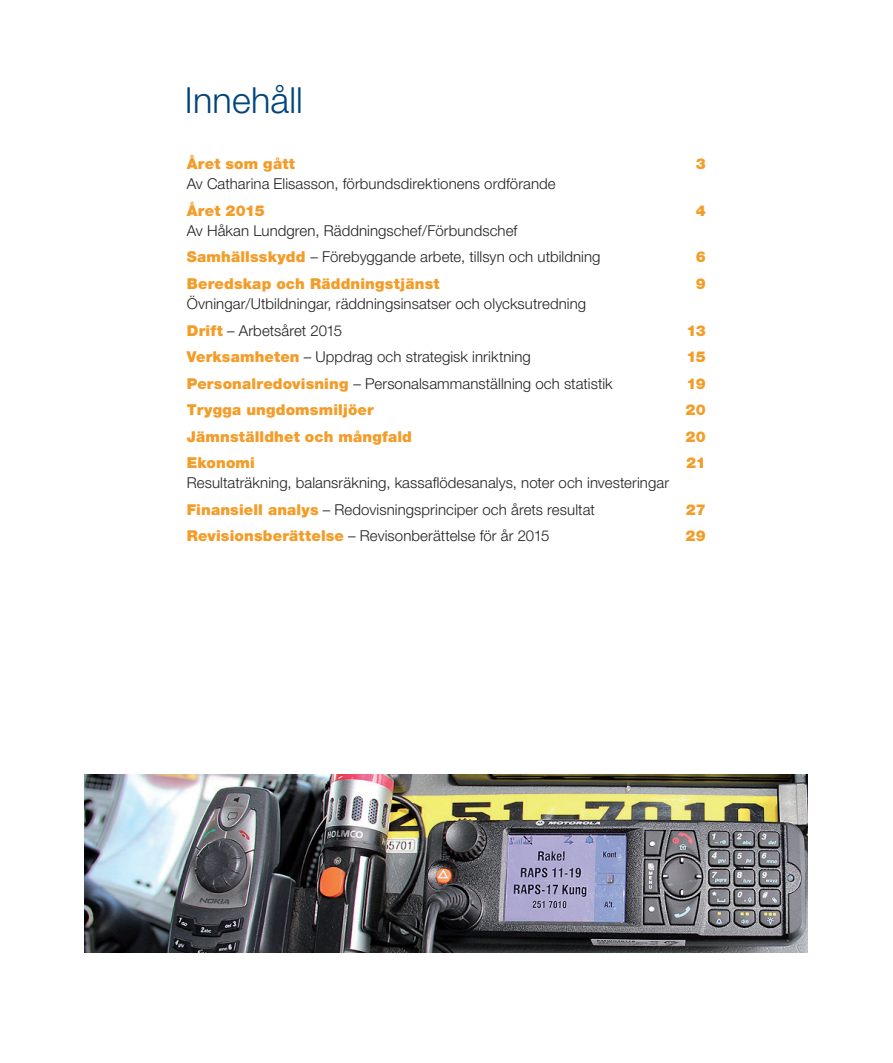
<style>
.page{position:relative;width:893px;height:1063px;background:#fff}
.page>*{position:absolute;margin:0;border:0;box-sizing:border-box;transform-origin:0 0}
.t1{font:300 36px "Helvetica Neue";letter-spacing:.005em;color:#00447b}
.t2{font:300 15px/26.5px "Helvetica Neue";letter-spacing:.005em;color:#231f20}
.t3{font:900 15px "Helvetica Neue";letter-spacing:.01em;color:#f49c28}
.s1{font-weight:900;color:#f49c28}
</style>
<div class="page">
<img style="left:84px;top:775px;width:724px;height:177px">
<h1 class="t1" style="left:185px;top:79px;width:119px">Innehåll</h1>
<p class="t3" style="left:187px;top:155px;width:110px">Året som gått</p>
<p class="t3" style="left:696px;top:155px;width:12px">3</p>
<p class="t2" style="left:187px;top:170px;width:370px">Av Catharina Elisasson, förbundsdirektionens ordförande</p>
<p class="t3" style="left:187px;top:201px;width:79px">Året 2015</p>
<p class="t3" style="left:696px;top:201px;width:12px">4</p>
<p class="t2" style="left:187px;top:217px;width:415px">Av Håkan Lundgren, Räddningschef/Förbundschef<br><span class="s1">Samhällsskydd</span> – Förebyggande arbete, tillsyn och utbildning</p>
<p class="t3" style="left:696px;top:248px;width:12px">6</p>
<p class="t3" style="left:187px;top:275px;width:254px">Beredskap och Räddningstjänst</p>
<p class="t3" style="left:696px;top:275px;width:12px">9</p>
<p class="t2" style="left:187px;top:290px;width:401px">Övningar/Utbildningar, räddningsinsatser och olycksutredning<br><span class="s1">Drift</span> – Arbetsåret 2015</p>
<p class="t3" style="left:686px;top:321px;width:21px">13</p>
<p class="t2" style="left:187px;top:343px;width:346px"><span class="s1">Verksamheten</span> – Uppdrag och strategisk inriktning</p>
<p class="t3" style="left:686px;top:348px;width:21px">15</p>
<p class="t2" style="left:187px;top:370px;width:427px"><span class="s1">Personalredovisning</span> – Personalsammanställning och statistik</p>
<p class="t3" style="left:686px;top:374px;width:21px">19</p>
<p class="t3" style="left:187px;top:401px;width:189px">Trygga ungdomsmiljöer</p>
<p class="t3" style="left:686px;top:401px;width:22px">20</p>
<p class="t3" style="left:187px;top:427px;width:227px">Jämnställdhet och mångfald</p>
<p class="t3" style="left:686px;top:427px;width:22px">20</p>
<p class="t3" style="left:187px;top:454px;width:70px">Ekonomi</p>
<p class="t3" style="left:686px;top:454px;width:21px">21</p>
<p class="t2" style="left:187px;top:469px;width:484px">Resultaträkning, balansräkning, kassaflödesanalys, noter och investeringar<br><span class="s1">Finansiell analys</span> – Redovisningsprinciper och årets resultat</p>
<p class="t3" style="left:686px;top:500px;width:21px">27</p>
<p class="t2" style="left:187px;top:522px;width:364px"><span class="s1">Revisionsberättelse</span> – Revisonberättelse för år 2015</p>
<p class="t3" style="left:685px;top:527px;width:22px">29</p>
</div>
